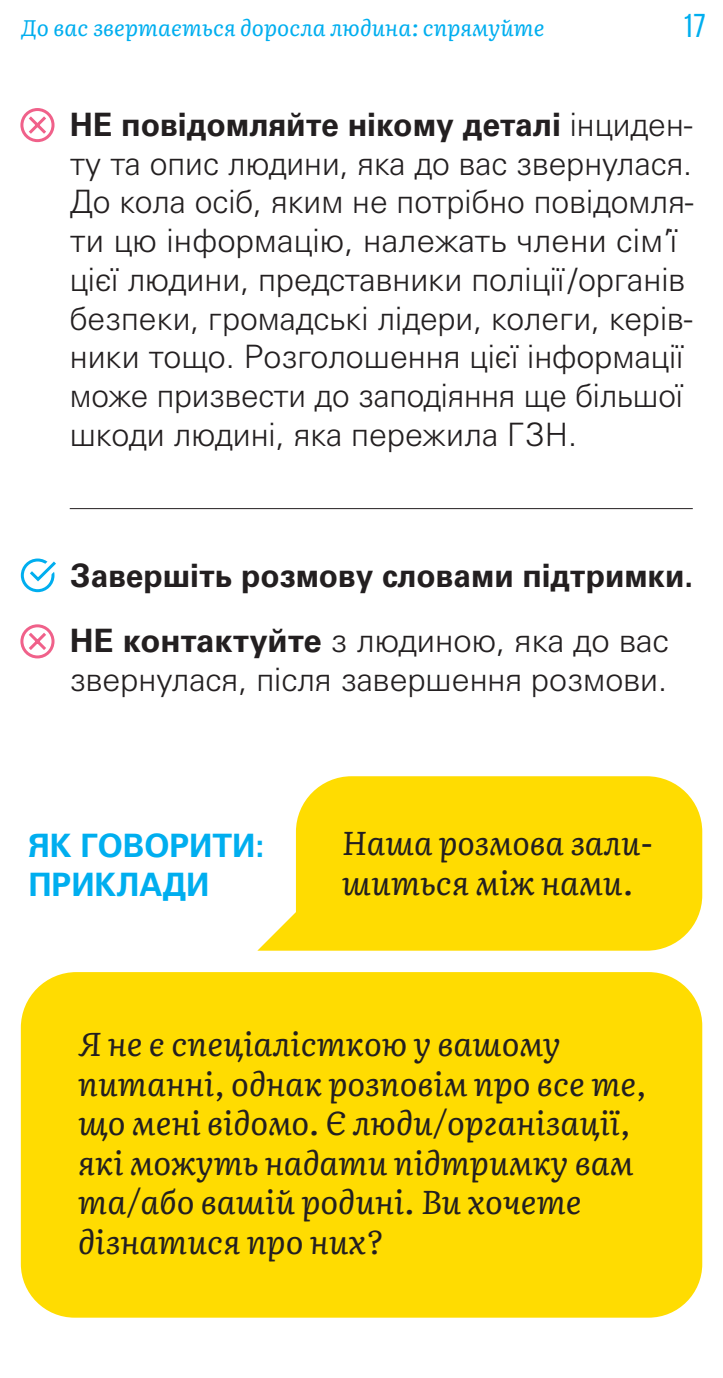
<style>
.page{position:relative;width:723px;height:1378px;background:#fff}
.page>*{position:absolute;margin:0;border:0;box-sizing:border-box;transform-origin:0 0}
.t1{font:italic 33px/39.6px "Literata";color:#231f20}
.t2{font:33px "Bebas Neue";color:#00aeef}
.t3{font:300 32.4px/38.7px "Univers LTCYR 45";color:#231f20}
.t4{font:700 32.4px "Univers LTCYR 65";color:#231f20}
.t5{font:700 32.4px/38.7px "Univers LTCYR 65";color:#00aeef}
.t6{font:italic 22.5px "Literata";letter-spacing:.005em;color:#00aeef}
.s1{font-family:"Univers LTCYR 65";font-weight:700}
</style>
<div class="page">
<svg style="left:21px;top:776px;width:681px;height:541px;fill:#ffdc01"></svg>
<hr style="left:70px;top:508px;width:623px;height:1px;background:#231f20">
<svg style="left:20px;top:558px;width:36px;height:35px"></svg>
<svg style="left:20px;top:108px;width:35px;height:35px"></svg>
<svg style="left:20px;top:624px;width:35px;height:35px"></svg>
<p class="t6" style="left:21px;top:10px;width:525px">До вас звертається доросла людина: спрямуйте</p>
<p class="t2" style="left:682px;top:7px;width:25px">17</p>
<p class="t3" style="left:70px;top:104px;width:625px"><span class="s1">НЕ повідомляйте нікому деталі</span> інциден&shy;ту та опис людини, яка до вас звернулася.<br>До кола осіб, яким не потрібно повідомля&shy;ти цю інформацію, належать члени сім’ї цієї людини, представники поліції /органів безпеки, громадські лідери, колеги, керів&shy;ники тощо. Розголошення цієї інформації може призвести до заподіяння ще більшої шкоди людині, яка пережила ГЗН.</p>
<p class="t4" style="left:70px;top:552px;width:625px">Завершіть розмову словами підтримки.</p>
<p class="t3" style="left:70px;top:621px;width:601px"><span class="s1">НЕ контактуйте</span> з людиною, яка до вас звернулася, після завершення розмови.</p>
<p class="t5" style="left:28px;top:824px;width:238px">ЯК ГОВОРИТИ:<br>ПРИКЛАДИ</p>
<p class="t1" style="left:342px;top:821px;width:312px">Наша розмова зали&shy;шиться між нами.</p>
<p class="t1" style="left:78px;top:1022px;width:570px">Я не є спеціалісткою у вашому питанні, однак розповім про все те, що мені відомо. Є люди/організації, які можуть надати підтримку вам та/або вашій родині. Ви хочете дізнатися про них?</p>
</div>
